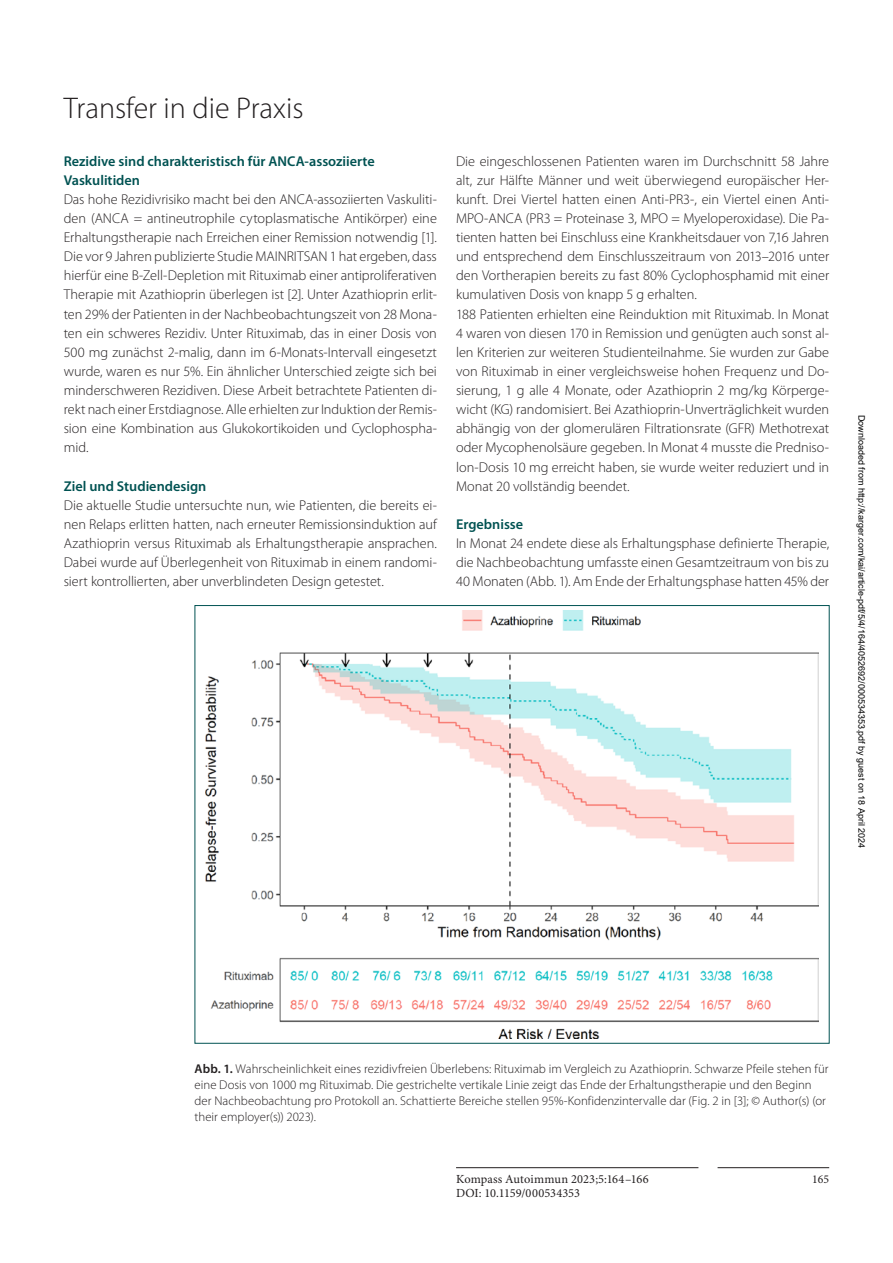
<style>
.page{position:relative;width:893px;height:1263px;background:#fff}
.page>*{position:absolute;margin:0;border:0;box-sizing:border-box;transform-origin:0 0}
.t1{font:300 30px "Myriad Pro";color:#231f20}
.t2{font:300 14.25px/19px "Myriad Pro";letter-spacing:-.005em;color:#231f20;text-align:justify}
.t3{font:600 14.25px/19px "Myriad Pro";color:#005252}
.t4{font:300 12.75px/15.9px "Myriad Pro";color:#231f20}
.t5{font:12.3px "Minion Pro";letter-spacing:.005em;color:#231f20}
.t6{font:12px "Minion Pro";color:#231f20}
.t7{font:9px "Arial";color:#000}
.s1{font-weight:600}
</style>
<div class="page">
<hr style="left:718px;top:1167px;width:111px;height:1px;background:#231f20">
<hr style="left:456px;top:1167px;width:242px;height:1px;background:#231f20">
<img style="left:206px;top:610px;width:612px;height:429px">
<h1 class="t1" style="left:64px;top:91px;width:241px">Transfer in die Praxis</h1>
<p class="t3" style="left:64px;top:152px;width:313px">Rezidive sind charakteristisch für ANCA-assoziierte<br>Vaskulitiden</p>
<p class="t2" style="left:64px;top:190px;width:375px">Das hohe Rezidivrisiko macht bei den ANCA-assoziierten Vaskuliti&shy;den (ANCA = antineutrophile cytoplasmatische Antikörper) eine Erhaltungstherapie nach Erreichen einer Remission notwendig [1].<br>Die vor 9 Jahren publizierte Studie MAINRITSAN 1 hat ergeben, dass hierfür eine B-Zell-Depletion mit Rituximab einer antiproliferativen Therapie mit Azathioprin überlegen ist [2]. Unter Azathioprin erlit&shy;ten 29% der Patienten in der Nachbeobachtungszeit von 28 Mona&shy;ten ein schweres Rezidiv. Unter Rituximab, das in einer Dosis von 500 mg zunächst 2-malig, dann im 6-Monats-Intervall eingesetzt wurde, waren es nur 5%. Ein ähnlicher Unterschied zeigte sich bei minderschweren Rezidiven. Diese Arbeit betrachtete Patienten di&shy;rekt nach einer Erstdiagnose. Alle erhielten zur Induktion der Remis&shy;sion eine Kombination aus Glukokortikoiden und Cyclophospha&shy;mid.</p>
<p class="t3" style="left:64px;top:477px;width:144px">Ziel und Studiendesign</p>
<p class="t2" style="left:64px;top:496px;width:375px">Die aktuelle Studie untersuchte nun, wie Patienten, die bereits ei&shy;nen Relaps erlitten hatten, nach erneuter Remissionsinduktion auf Azathioprin versus Rituximab als Erhaltungstherapie ansprachen.<br>Dabei wurde auf Überlegenheit von Rituximab in einem randomi&shy;siert kontrollierten, aber unverblindeten Design getestet.</p>
<p class="t2" style="left:456px;top:152px;width:375px;text-align:left">Die eingeschlossenen Patienten waren im Durchschnitt 58 Jahre alt, zur Hälfte Männer und weit überwiegend europäischer Her&shy;kunft. Drei Viertel hatten einen Anti-PR3-, ein Viertel einen Anti-MPO-ANCA (PR3 = Proteinase 3, MPO = Myeloperoxidase). Die Pa&shy;tienten hatten bei Einschluss eine Krankheitsdauer von 7,16 Jahren und entsprechend dem Einschlusszeitraum von 2013–2016 unter den Vortherapien bereits zu fast 80% Cyclophosphamid mit einer kumulativen Dosis von knapp 5 g erhalten.<br>188 Patienten erhielten eine Reinduktion mit Rituximab. In Monat 4 waren von diesen 170 in Remission und genügten auch sonst al&shy;len Kriterien zur weiteren Studienteilnahme. Sie wurden zur Gabe von Rituximab in einer vergleichsweise hohen Frequenz und Do&shy;sierung, 1 g alle 4 Monate, oder Azathioprin 2 mg/kg Körperge&shy;wicht (KG) randomisiert. Bei Azathioprin-Unverträglichkeit wurden abhängig von der glomerulären Filtrationsrate (GFR) Methotrexat oder Mycophenolsäure gegeben. In Monat 4 musste die Predniso&shy;lon-Dosis 10 mg erreicht haben, sie wurde weiter reduziert und in Monat 20 vollständig beendet.</p>
<p class="t3" style="left:456px;top:515px;width:69px">Ergebnisse</p>
<p class="t2" style="left:456px;top:534px;width:375px">In Monat 24 endete diese als Erhaltungsphase definierte Therapie, die Nachbeobachtung umfasste einen Gesamtzeitraum von bis zu 40 Monaten (Abb. 1). Am Ende der Erhaltungsphase hatten 45% der</p>
<p class="t7" style="left:865px;top:415px;width:435px;rotate:90deg">Downloaded from http://karger.com/kai/article-pdf/5/4/164/4052692/000534353.pdf by guest on 18 April 2024</p>
<p class="t4" style="left:195px;top:1061px;width:635px"><span class="s1">Abb. 1.</span> Wahrscheinlichkeit eines rezidivfreien Überlebens: Rituximab im Vergleich zu Azathioprin. Schwarze Pfeile stehen für eine Dosis von 1000 mg Rituximab. Die gestrichelte vertikale Linie zeigt das Ende der Erhaltungstherapie und den Beginn der Nachbeobachtung pro Protokoll an. Schattierte Bereiche stellen 95%-Konfidenzintervalle dar (Fig. 2 in [3]; © Author(s) (or their employer(s)) 2023).</p>
<p class="t5" style="left:456px;top:1172px;width:194px">Kompass Autoimmun 2023;5:164–166</p>
<p class="t6" style="left:812px;top:1172px;width:18px">165</p>
<p class="t5" style="left:456px;top:1185px;width:125px">DOI: 10.1159/000534353</p>
</div>
